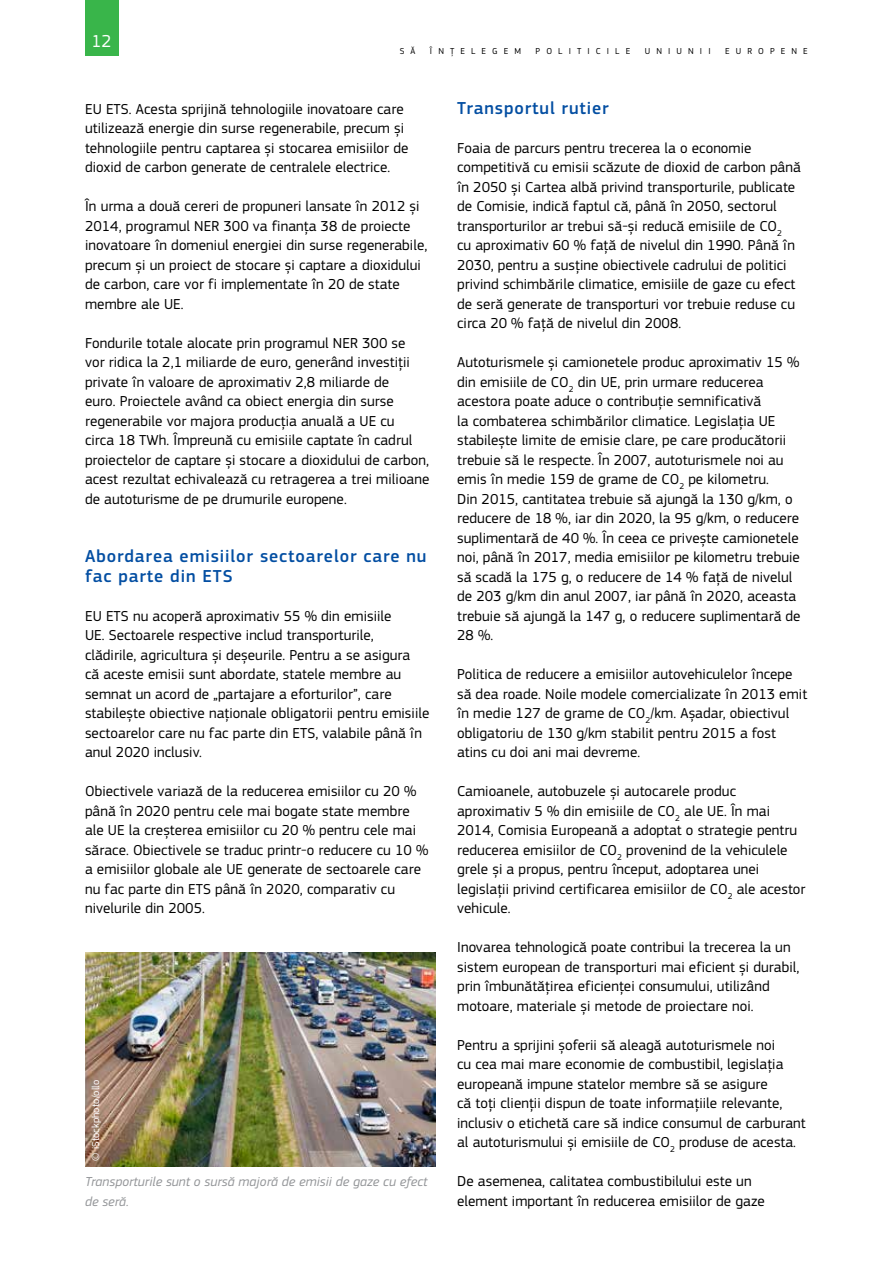
<style>
.page{position:relative;width:893px;height:1263px;background:#fff}
.page>*{position:absolute;margin:0;border:0;box-sizing:border-box;transform-origin:0 0}
.Heading03{font:500 18px/19.5px "EC Square Sans Pro";letter-spacing:.05em;color:#034ea2}
.t1{font:18px "EC Square Sans Pro";color:#fff}
.BodyText{font:15px/19.5px "EC Square Sans Pro";letter-spacing:.005em;color:#000}
.legende_R{font:italic 13.5px/19.5px "EC Square Sans Pro";letter-spacing:.005em;color:#939598}
.copyright_copy{font:10.5px "EC Square Sans Pro";letter-spacing:.005em;color:#fff}
.t2{font:9px "EC Square Sans Pro";letter-spacing:.68em;color:#000}
</style>
<div class="page">
<div style="left:85px;top:0;width:33px;height:55px;background:#39b54a"></div>
<img style="left:85px;top:952px;width:351px;height:215px">
<p class="t1" style="left:92px;top:30px;width:22px">12</p>
<p class="t2" style="left:400px;top:45px;width:17px">S Ă</p>
<p class="t2" style="left:430px;top:45px;width:93px">ÎNȚELEGEM</p>
<p class="t2" style="left:536px;top:45px;width:96px">POLITICILE</p>
<p class="t2" style="left:645px;top:45px;width:67px">UNIUNII</p>
<p class="t2" style="left:725px;top:45px;width:84px">EUROPENE</p>
<p class="BodyText" style="left:85px;top:99px;width:325px">EU ETS. Acesta sprijină tehnologiile inovatoare care utilizează energie din surse regenerabile, precum și tehnologiile pentru captarea și stocarea emisiilor de dioxid de carbon generate de centralele electrice.</p>
<p class="BodyText" style="left:85px;top:197px;width:344px">În urma a două cereri de propuneri lansate în 2012 și 2014, programul NER 300 va finanța 38 de proiecte inovatoare în domeniul energiei din surse regenerabile, precum și un proiect de stocare și captare a dioxidului de carbon, care vor fi implementate în 20 de state membre ale UE.</p>
<p class="BodyText" style="left:85px;top:333px;width:346px">Fondurile totale alocate prin programul NER 300 se<br>vor ridica la 2,1 miliarde de euro, generând investiții private în valoare de aproximativ 2,8 miliarde de<br>euro. Proiectele având ca obiect energia din surse regenerabile vor majora producția anuală a UE cu<br>circa 18 TWh. Împreună cu emisiile captate în cadrul proiectelor de captare și stocare a dioxidului de carbon, acest rezultat echivalează cu retragerea a trei milioane de autoturisme de pe drumurile europene.</p>
<p class="Heading03" style="left:85px;top:547px;width:343px">Abordarea emisiilor sectoarelor care nu fac parte din ETS</p>
<p class="BodyText" style="left:85px;top:606px;width:346px">EU ETS nu acoperă aproximativ 55 % din emisiile<br>UE. Sectoarele respective includ transporturile,<br>clădirile, agricultura și deșeurile. Pentru a se asigura<br>că aceste emisii sunt abordate, statele membre au semnat un acord de „partajare a eforturilor”, care stabilește obiective naționale obligatorii pentru emisiile sectoarelor care nu fac parte din ETS, valabile până în anul 2020 inclusiv.</p>
<p class="BodyText" style="left:85px;top:782px;width:345px">Obiectivele variază de la reducerea emisiilor cu 20 % până în 2020 pentru cele mai bogate state membre ale UE la creșterea emisiilor cu 20 % pentru cele mai sărace. Obiectivele se traduc printr-o reducere cu 10 % a emisiilor globale ale UE generate de sectoarele care nu fac parte din ETS până în 2020, comparativ cu nivelurile din 2005.</p>
<p class="copyright_copy" style="left:90px;top:1160px;width:82px;rotate:-90deg">© iStockphoto/ollo</p>
<p class="legende_R" style="left:85px;top:1172px;width:344px">Transporturile sunt o sursă majoră de emisii de gaze cu efect de seră.</p>
<p class="Heading03" style="left:457px;top:98px;width:153px">Transportul rutier</p>
<p class="BodyText" style="left:457px;top:138px;width:345px">Foaia de parcurs pentru trecerea la o economie competitivă cu emisii scăzute de dioxid de carbon până în 2050 și Cartea albă privind transporturile, publicate de Comisie, indică faptul că, până în 2050, sectorul transporturilor ar trebui să-și reducă emisiile de CO<sub>2<br></sub>cu aproximativ 60 % față de nivelul din 1990. Până în 2030, pentru a susține obiectivele cadrului de politici privind schimbările climatice, emisiile de gaze cu efect de seră generate de transporturi vor trebuie reduse cu circa 20 % față de nivelul din 2008.</p>
<p class="BodyText" style="left:457px;top:353px;width:345px">Autoturismele și camionetele produc aproximativ 15 % din emisiile de CO<sub>2</sub> din UE, prin urmare reducerea acestora poate aduce o contribuție semnificativă<br>la combaterea schimbărilor climatice. Legislația UE stabilește limite de emisie clare, pe care producătorii trebuie să le respecte. În 2007, autoturismele noi au emis în medie 159 de grame de CO<sub>2</sub> pe kilometru.<br>Din 2015, cantitatea trebuie să ajungă la 130 g/km, o reducere de 18 %, iar din 2020, la 95 g/km, o reducere suplimentară de 40 %. În ceea ce privește camionetele noi, până în 2017, media emisiilor pe kilometru trebuie să scadă la 175 g, o reducere de 14 % față de nivelul de 203 g/km din anul 2007, iar până în 2020, aceasta trebuie să ajungă la 147 g, o reducere suplimentară de 28 %.</p>
<p class="BodyText" style="left:457px;top:665px;width:352px">Politica de reducere a emisiilor autovehiculelor începe să dea roade. Noile modele comercializate în 2013 emit în medie 127 de grame de CO<sub>2</sub>/km. Așadar, obiectivul obligatoriu de 130 g/km stabilit pentru 2015 a fost atins cu doi ani mai devreme.</p>
<p class="BodyText" style="left:457px;top:782px;width:350px">Camioanele, autobuzele și autocarele produc aproximativ 5 % din emisiile de CO<sub>2</sub> ale UE. În mai 2014, Comisia Europeană a adoptat o strategie pentru reducerea emisiilor de CO<sub>2</sub> provenind de la vehiculele grele și a propus, pentru început, adoptarea unei legislații privind certificarea emisiilor de CO<sub>2</sub> ale acestor vehicule.</p>
<p class="BodyText" style="left:457px;top:938px;width:344px">Inovarea tehnologică poate contribui la trecerea la un sistem european de transporturi mai eficient și durabil, prin îmbunătățirea eficienței consumului, utilizând motoare, materiale și metode de proiectare noi.</p>
<p class="BodyText" style="left:457px;top:1035px;width:350px">Pentru a sprijini șoferii să aleagă autoturismele noi<br>cu cea mai mare economie de combustibil, legislația europeană impune statelor membre să se asigure<br>că toți clienții dispun de toate informațiile relevante, inclusiv o etichetă care să indice consumul de carburant al autoturismului și emisiile de CO<sub>2</sub> produse de acesta.</p>
<p class="BodyText" style="left:457px;top:1172px;width:309px">De asemenea, calitatea combustibilului este un element important în reducerea emisiilor de gaze</p>
</div>
